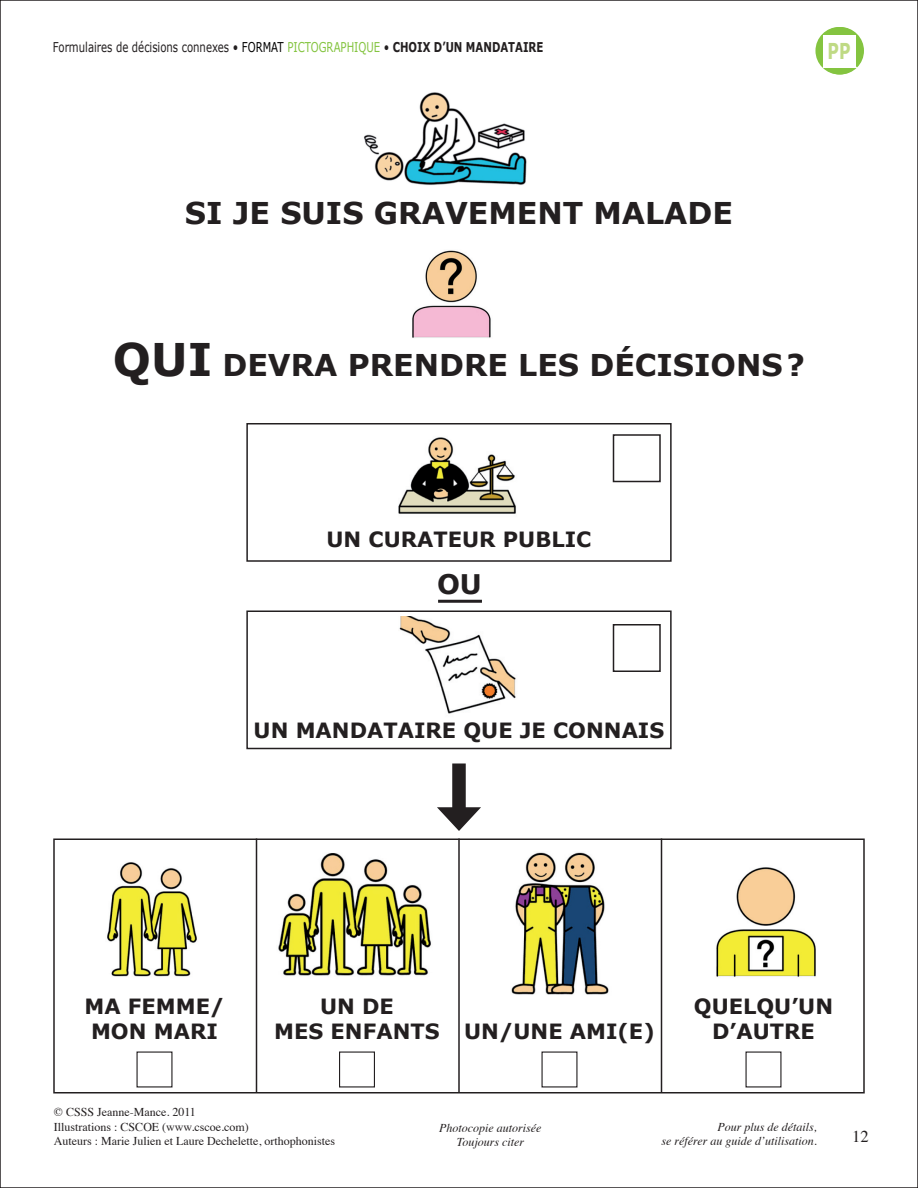
<style>
.page{position:relative;width:918px;height:1188px;background:#fff}
.page>*{position:absolute;margin:0;border:0;box-sizing:border-box;transform-origin:0 0}
.t1{font:700 30px "Verdana";color:#231f20}
.t2{font:700 27px "Verdana";color:#231f20}
.t3{font:700 21.9px "Verdana";color:#bfda84;scale:.72 1}
.t4{font:700 21px/25.2px "Verdana";color:#231f20;text-align:center}
.t5{font:16.5px "Times";color:#231f20}
.t6{font:13.5px "Verdana";color:#231f20;scale:.75 1}
.t7{font:12px/14.4px "Times";color:#231f20}
.t8{font:italic 12px/14.4px "Times";color:#231f20;text-align:right}
.s1{color:#000}
.s2{color:#84c440}
.s3{font-weight:700}
.s4{font-size:45px}
</style>
<div class="page">
<svg style="left:817px;top:27px;width:47px;height:47px"></svg>
<img style="left:107px;top:862px;width:90px;height:115px">
<img style="left:278px;top:853px;width:153px;height:123px">
<img style="left:511px;top:852px;width:98px;height:143px">
<img style="left:716px;top:867px;width:100px;height:110px">
<img style="left:364px;top:92px;width:163px;height:93px">
<div style="left:815px;top:27px;width:48px;height:47px;background:#84c440;border-radius:50%"></div>
<div style="left:823px;top:35px;width:33px;height:32px;background:#fff"></div>
<img style="left:412px;top:250px;width:79px;height:88px">
<div style="left:246px;top:423px;width:426px;height:139px;border:2px solid #231f20"></div>
<img style="left:398px;top:437px;width:118px;height:77px">
<img style="left:399px;top:617px;width:117px;height:97px">
<div style="left:246px;top:610px;width:426px;height:139px;border:2px solid #231f20"></div>
<hr style="left:438px;top:600px;width:44px;height:3px;background:#231f20">
<div style="left:613px;top:434px;width:48px;height:48px;border:2px solid #231f20"></div>
<div style="left:613px;top:624px;width:48px;height:48px;border:2px solid #231f20"></div>
<div style="left:53px;top:838px;width:812px;height:256px;border:2px solid #231f20"></div>
<hr style="left:256px;top:838px;width:1px;height:254px;background:#231f20">
<hr style="left:458px;top:838px;width:2px;height:254px;background:#231f20">
<hr style="left:661px;top:838px;width:1px;height:254px;background:#231f20">
<div style="left:339px;top:1052px;width:36px;height:36px;border:1px solid #231f20"></div>
<div style="left:452px;top:763px;width:14px;height:54px;background:#231f20"></div>
<svg style="left:437px;top:807px;width:44px;height:24px"></svg>
<p class="t6" style="left:53px;top:39px;width:655px">Formulaires de décisions connexes • <span class="s1">FORMAT</span> <span class="s2">PICTOGRAPHIQUE</span> • <span class="s3">CHOIX D’UN MANDATAIRE</span></p>
<p class="t3" style="left:828px;top:37px;width:33px">PP</p>
<p class="t1" style="left:185px;top:194px;width:549px">SI JE SUIS GRAVEMENT MALADE</p>
<p class="t1" style="left:113px;top:346px;width:694px"><span class="s4">QUI</span> DEVRA PRENDRE LES DÉCISIONS?</p>
<p class="t4" style="left:327px;top:527px;width:266px">UN CURATEUR PUBLIC</p>
<p class="t2" style="left:437px;top:566px;width:46px">OU</p>
<p class="t4" style="left:254px;top:718px;width:412px">UN MANDATAIRE QUE JE CONNAIS</p>
<p class="t4" style="left:84px;top:993px;width:142px">MA FEMME/<br>MON MARI</p>
<p class="t4" style="left:274px;top:993px;width:382px;line-height:25.7px;text-align:left;text-indent:46px">UN DE<br>MES ENFANTS UN/UNE AMI(E)</p>
<p class="t4" style="left:694px;top:993px;width:141px">QUELQU’UN<br>D’AUTRE</p>
<p class="t7" style="left:54px;top:1104px;width:283px">© CSSS Jeanne-Mance. 2011<br>Illustrations : CSCOE (www.cscoe.com)<br>Auteurs : Marie Julien et Laure Dechelette, orthophonistes</p>
<p class="t8" style="left:439px;top:1120px;width:104px;text-align:center">Photocopie autorisée<br>Toujours citer</p>
<p class="t8" style="left:662px;top:1119px;width:157px">Pour plus de détails,<br>se référer au guide d’utilisation.</p>
<p class="t5" style="left:852px;top:1121px;width:18px">12</p>
</div>
